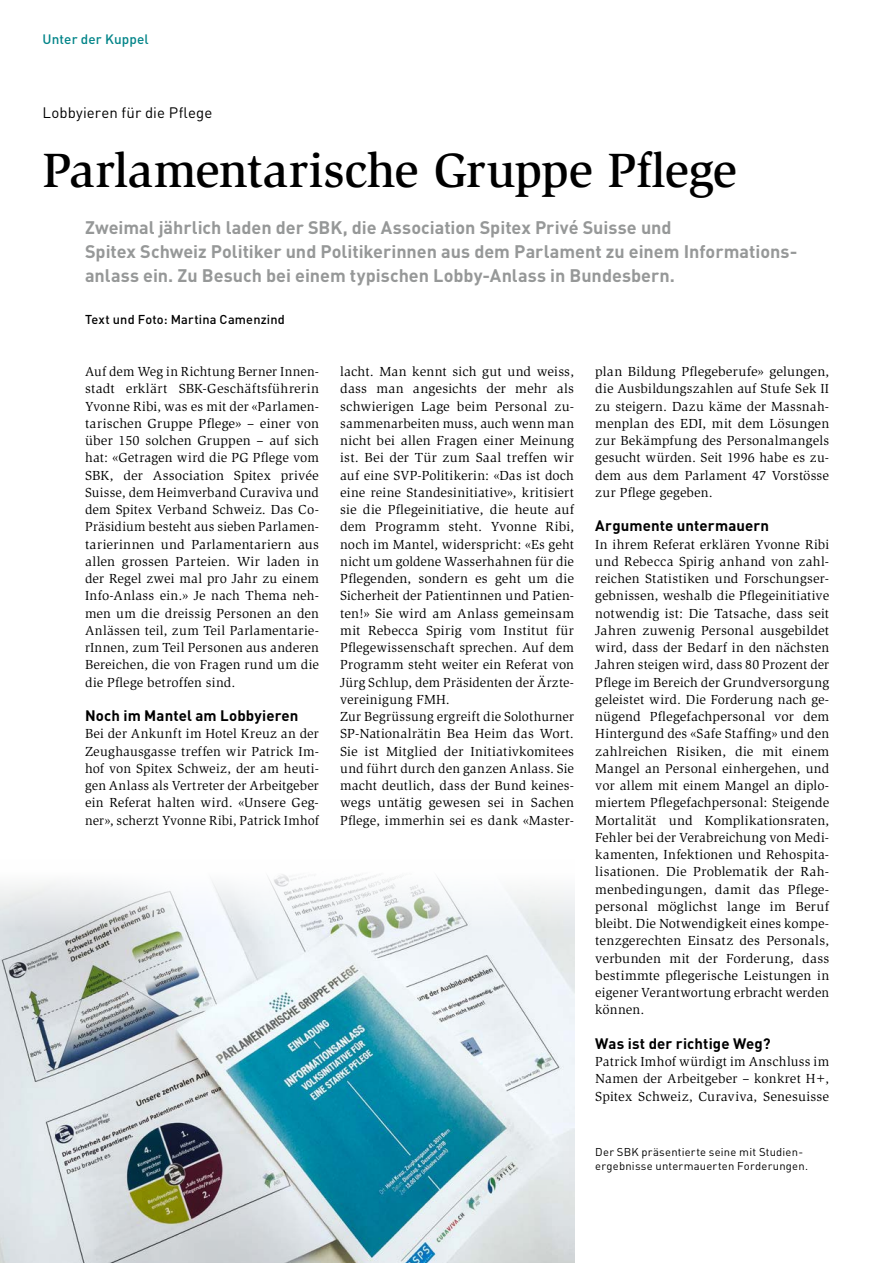
<style>
.page{position:relative;width:893px;height:1263px;background:#fff}
.page>*{position:absolute;margin:0;border:0;box-sizing:border-box;transform-origin:0 0}
.t1{font:500 49.5px "Slimbach Std";letter-spacing:-.01em;color:#000}
.t2{font:700 18px/24px "DIN Pro";color:#969898}
.t3{font:700 15px "DIN Pro";letter-spacing:.01em;color:#000}
.t4{font:15px "DIN Pro";letter-spacing:.005em;color:#000}
.t5{font:13.5px/17.2px "Slimbach Std";letter-spacing:.015em;color:#000;text-align:justify}
.t6{font:500 13.5px "DIN Pro";letter-spacing:.01em;color:#008488}
.t7{font:500 12.75px "DIN Pro";letter-spacing:.015em;color:#000}
.t8{font:11.25px/13.5px "DIN Pro";letter-spacing:.02em;color:#000}
</style>
<div class="page">
<img style="left:0;top:874px;width:574px;height:389px">
<p class="t6" style="left:43px;top:30px;width:108px">Unter der Kuppel</p>
<p class="t4" style="left:43px;top:103px;width:171px">Lobbyieren für die Pflege</p>
<h1 class="t1" style="left:43px;top:141px;width:696px">Parlamentarische Gruppe Pflege</h1>
<h2 class="t2" style="left:85px;top:215px;width:714px">Zweimal jährlich laden der SBK, die Association Spitex Privé Suisse und<br>Spitex Schweiz Politiker und Politikerinnen aus dem Parlament zu einem Informations&shy;anlass ein. Zu Besuch bei einem typischen Lobby-Anlass in Bundesbern.</h2>
<p class="t7" style="left:85px;top:311px;width:201px">Text und Foto: Martina Camenzind</p>
<p class="t5" style="left:85px;top:363px;width:235px">Auf dem Weg in Richtung Berner Innen&shy;stadt erklärt SBK-Geschäftsführerin Yvonne Ribi, was es mit der «Parlamen&shy;tarischen Gruppe Pflege» – einer von über 150 solchen Gruppen – auf sich hat: «Getragen wird die PG Pflege vom SBK, der Association Spitex privée Suisse, dem Heimverband Curaviva und dem Spitex Verband Schweiz. Das Co-Präsidium besteht aus sieben Parlamen&shy;tarierinnen und Parlamentariern aus allen grossen Parteien. Wir laden in der Regel zwei mal pro Jahr zu einem Info-Anlass ein.» Je nach Thema neh&shy;men um die dreissig Personen an den Anlässen teil, zum Teil Parlamentarie&shy;rInnen, zum Teil Personen aus anderen Bereichen, die von Fragen rund um die die Pflege betroffen sind.</p>
<p class="t3" style="left:85px;top:705px;width:215px">Noch im Mantel am Lobbyieren</p>
<p class="t5" style="left:85px;top:725px;width:235px">Bei der Ankunft im Hotel Kreuz an der Zeughausgasse treffen wir Patrick Im&shy;hof von Spitex Schweiz, der am heuti&shy;gen Anlass als Vertreter der Arbeitgeber ein Referat halten wird. «Unsere Geg&shy;ner», scherzt Yvonne Ribi, Patrick Imhof</p>
<p class="t5" style="left:340px;top:363px;width:235px;text-align:left">lacht. Man kennt sich gut und weiss, dass man angesichts der mehr als schwierigen Lage beim Personal zu&shy;sammenarbeiten muss, auch wenn man nicht bei allen Fragen einer Meinung ist. Bei der Tür zum Saal treffen wir auf eine SVP-Politikerin: «Das ist doch eine reine Standesinitiative», kritisiert sie die Pflegeinitiative, die heute auf dem Programm steht. Yvonne Ribi, noch im Mantel, widerspricht: «Es geht nicht um goldene Wasserhahnen für die Pflegenden, sondern es geht um die Sicherheit der Patientinnen und Patien&shy;ten!» Sie wird am Anlass gemeinsam mit Rebecca Spirig vom Institut für Pflegewissenschaft sprechen. Auf dem Programm steht weiter ein Referat von Jürg Schlup, dem Präsidenten der Ärzte&shy;vereinigung FMH.<br>Zur Begrüssung ergreift die Solothurner SP-Nationalrätin Bea Heim das Wort.<br>Sie ist Mitglied der Initiativkomitees und führt durch den ganzen Anlass. Sie macht deutlich, dass der Bund keines&shy;wegs untätig gewesen sei in Sachen Pflege, immerhin sei es dank «Master-</p>
<p class="t5" style="left:595px;top:363px;width:235px">plan Bildung Pflegeberufe» gelungen, die Ausbildungszahlen auf Stufe Sek II zu steigern. Dazu käme der Massnah&shy;menplan des EDI, mit dem Lösungen zur Bekämpfung des Personalmangels gesucht würden. Seit 1996 habe es zu&shy;dem aus dem Parlament 47 Vorstösse zur Pflege gegeben.</p>
<p class="t3" style="left:595px;top:516px;width:175px">Argumente untermauern</p>
<p class="t5" style="left:595px;top:536px;width:235px">In ihrem Referat erklären Yvonne Ribi und Rebecca Spirig anhand von zahl&shy;reichen Statistiken und Forschungser&shy;gebnissen, weshalb die Pflegeinitiative notwendig ist: Die Tatsache, dass seit Jahren zuwenig Personal ausgebildet wird, dass der Bedarf in den nächsten Jahren steigen wird, dass 80 Prozent der Pflege im Bereich der Grundversorgung geleistet wird. Die Forderung nach ge&shy;nügend Pflegefachpersonal vor dem Hintergund des «Safe Staffing» und den zahlreichen Risiken, die mit einem Mangel an Personal einhergehen, und vor allem mit einem Mangel an diplo&shy;miertem Pflegefachpersonal: Steigende Mortalität und Komplikationsraten, Fehler bei der Verabreichung von Medi&shy;kamenten, Infektionen und Rehospita&shy;lisationen. Die Problematik der Rah&shy;menbedingungen, damit das Pflege&shy;personal möglichst lange im Beruf bleibt. Die Notwendigkeit eines kompe&shy;tenzgerechten Einsatz des Personals, verbunden mit der Forderung, dass bestimmte pflegerische Leistungen in eigener Verantwortung erbracht werden können.</p>
<p class="t3" style="left:595px;top:1033px;width:177px">Was ist der richtige Weg?</p>
<p class="t5" style="left:595px;top:1053px;width:235px">Patrick Imhof würdigt im Anschluss im Namen der Arbeitgeber – konkret H+, Spitex Schweiz, Curaviva, Senesuisse</p>
<p class="t8" style="left:595px;top:1145px;width:214px">Der SBK präsentierte seine mit Studien&shy;ergebnisse untermauerten Forderungen.</p>
</div>
